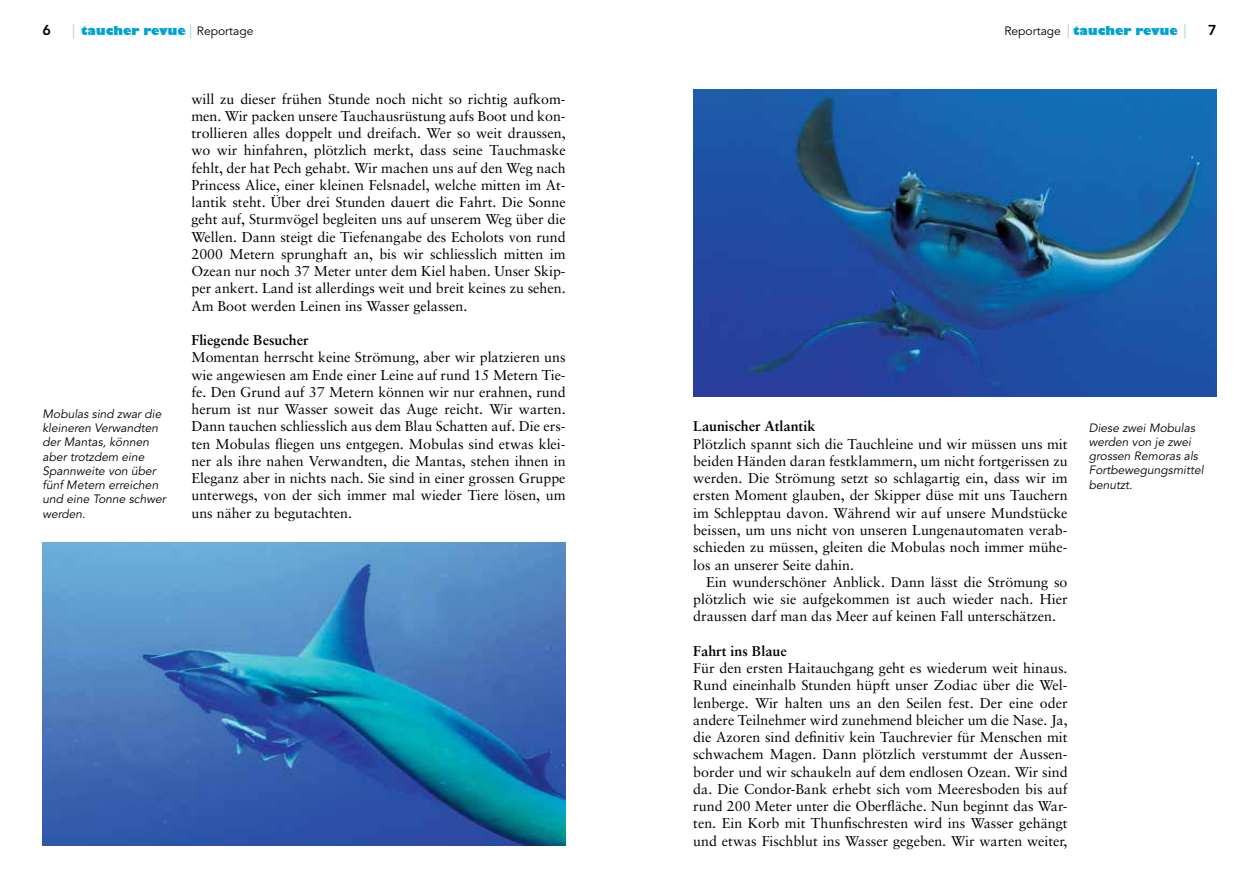
<style>
.page{position:relative;width:1259px;height:893px;background:#fff}
.page>*{position:absolute;margin:0;border:0;box-sizing:border-box;transform-origin:0 0}
.t1{font:14.25px/17.2px "Sabon";color:#000;text-align:justify}
.t2{font:700 14.25px "Sabon";color:#000}
.t3{font:800 14.25px "Avenir";color:#000}
.t4{font:italic 12px/14.2px "Avenir";color:#000}
.t5{font:800 12px "Gill Sans";color:#00a3d3}
.s1{font-family:"Avenir";font-weight:400;font-size:14.25px;color:#96d3ec}
.s2{font-family:"Avenir";font-weight:400;color:#000}
</style>
<div class="page">
<img style="left:43px;top:542px;width:523px;height:304px">
<img style="left:693px;top:89px;width:523px;height:308px">
<p class="t3" style="left:43px;top:21px;width:10px">6</p>
<p class="t5" style="left:72px;top:23px;width:183px"><span class="s1">|</span> taucher revue <span class="s1">|</span> <span class="s2">Reportage</span></p>
<p class="t5" style="left:1004px;top:23px;width:184px"><span class="s2">Reportage</span> <span class="s1">|</span> taucher revue <span class="s1">|</span></p>
<p class="t3" style="left:1208px;top:21px;width:10px">7</p>
<p class="t4" style="left:43px;top:407px;width:125px">Mobulas sind zwar die kleineren Verwandten der Mantas, können aber trotzdem eine<br>Spannweite von über fünf Metern erreichen und eine Tonne schwer werden.</p>
<p class="t1" style="left:191px;top:90px;width:376px">will zu dieser frühen Stunde noch nicht so richtig aufkom&shy;men. Wir packen unsere Tauchausrüstung aufs Boot und kon&shy;trollieren alles doppelt und dreifach. Wer so weit draussen, wo wir hinfahren, plötzlich merkt, dass seine Tauchmaske fehlt, der hat Pech gehabt. Wir machen uns auf den Weg nach Princess Alice, einer kleinen Felsnadel, welche mitten im At&shy;lantik steht. Über drei Stunden dauert die Fahrt. Die Sonne geht auf, Sturmvögel begleiten uns auf unserem Weg über die Wellen. Dann steigt die Tiefenangabe des Echolots von rund 2000 Metern sprunghaft an, bis wir schliesslich mitten im Ozean nur noch 37 Meter unter dem Kiel haben. Unser Skip&shy;per ankert. Land ist allerdings weit und breit keines zu sehen.<br>Am Boot werden Leinen ins Wasser gelassen.</p>
<p class="t2" style="left:191px;top:331px;width:119px">Fliegende Besucher</p>
<p class="t1" style="left:191px;top:349px;width:376px">Momentan herrscht keine Strömung, aber wir platzieren uns wie angewiesen am Ende einer Leine auf rund 15 Metern Tie&shy;fe. Den Grund auf 37 Metern können wir nur erahnen, rund herum ist nur Wasser soweit das Auge reicht. Wir warten.<br>Dann tauchen schliesslich aus dem Blau Schatten auf. Die ers&shy;ten Mobulas fliegen uns entgegen. Mobulas sind etwas klei&shy;ner als ihre nahen Verwandten, die Mantas, stehen ihnen in Eleganz aber in nichts nach. Sie sind in einer grossen Gruppe unterwegs, von der sich immer mal wieder Tiere lösen, um uns näher zu begutachten.</p>
<p class="t2" style="left:693px;top:418px;width:123px">Launischer Atlantik</p>
<p class="t1" style="left:693px;top:435px;width:376px">Plötzlich spannt sich die Tauchleine und wir müssen uns mit beiden Händen daran festklammern, um nicht fortgerissen zu werden. Die Strömung setzt so schlagartig ein, dass wir im ersten Moment glauben, der Skipper düse mit uns Tauchern im Schlepptau davon. Während wir auf unsere Mundstücke beissen, um uns nicht von unseren Lungenautomaten verab&shy;schieden zu müssen, gleiten die Mobulas noch immer mühe&shy;los an unserer Seite dahin.</p>
<p class="t1" style="left:693px;top:573px;width:376px;text-indent:13px">Ein wunderschöner Anblick. Dann lässt die Strömung so plötzlich wie sie aufgekommen ist auch wieder nach. Hier draussen darf man das Meer auf keinen Fall unterschätzen.</p>
<p class="t2" style="left:693px;top:642px;width:95px">Fahrt ins Blaue</p>
<p class="t1" style="left:693px;top:659px;width:376px">Für den ersten Haitauchgang geht es wiederum weit hinaus.<br>Rund eineinhalb Stunden hüpft unser Zodiac über die Wel&shy;lenberge. Wir halten uns an den Seilen fest. Der eine oder andere Teilnehmer wird zunehmend bleicher um die Nase. Ja, die Azoren sind definitiv kein Tauchrevier für Menschen mit schwachem Magen. Dann plötzlich verstummt der Aussen&shy;border und wir schaukeln auf dem endlosen Ozean. Wir sind da. Die Condor-Bank erhebt sich vom Meeresboden bis auf rund 200 Meter unter die Oberfläche. Nun beginnt das War&shy;ten. Ein Korb mit Thunfischresten wird ins Wasser gehängt und etwas Fischblut ins Wasser gegeben. Wir warten weiter,</p>
<p class="t4" style="left:1088px;top:421px;width:116px">Diese zwei Mobulas werden von je zwei grossen Remoras als<br>Fortbewegungsmittel benutzt.</p>
</div>
